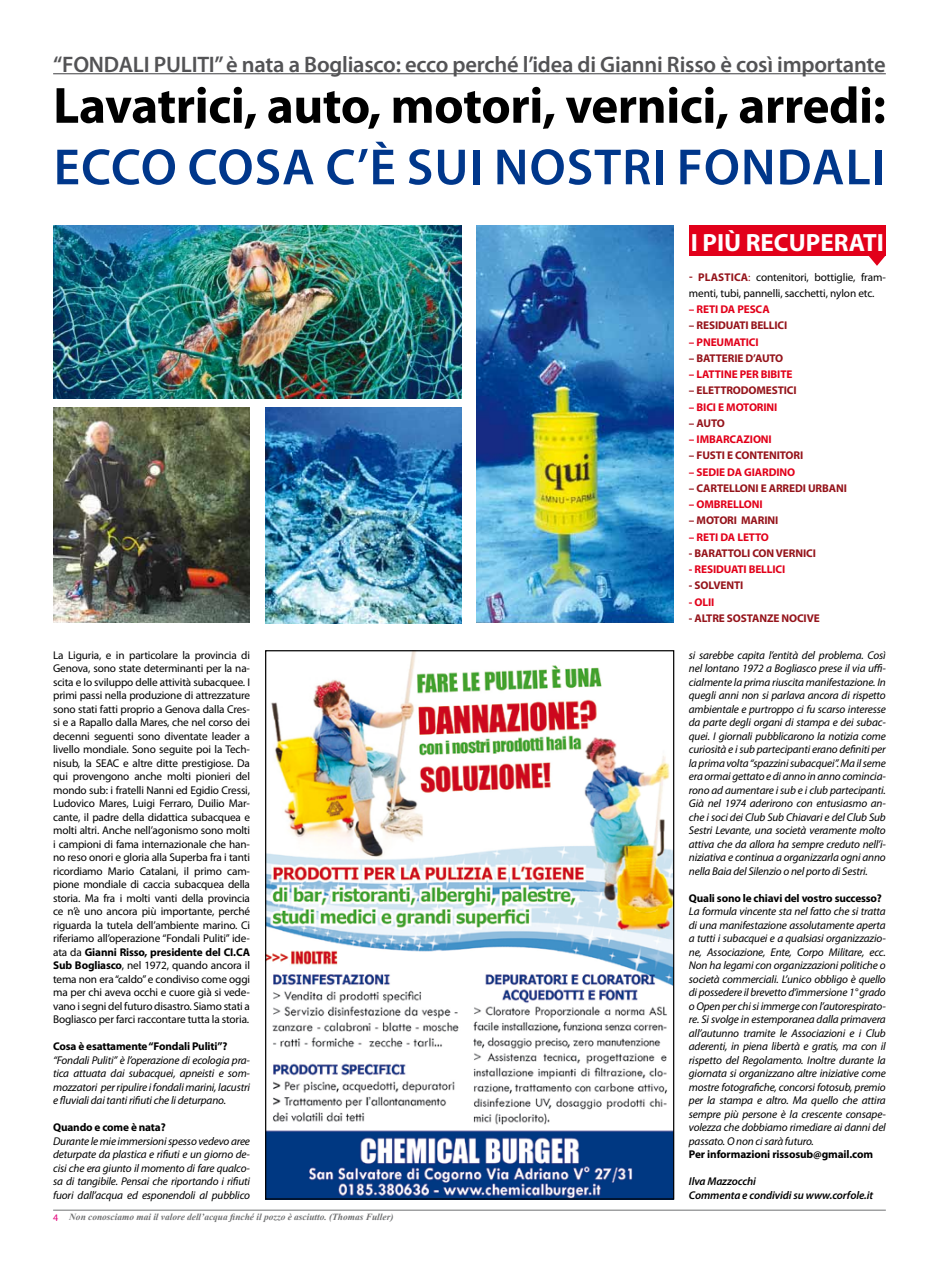
<style>
.page{position:relative;width:939px;height:1276px;background:#fff}
.page>*{position:absolute;margin:0;border:0;box-sizing:border-box;transform-origin:0 0}
.t1{font:700 51.25px "Myriad Pro";letter-spacing:-.01em;color:#000}
.t2{font:600 51.25px "Myriad Pro";color:#00378b}
.t3{font:700 25px "Myriad Pro";color:#fff}
.t4{font:600 22.5px "Myriad Pro";letter-spacing:-.01em;color:#535355}
.t5{font:italic 11.25px/13.5px "Myriad Pro";letter-spacing:-.015em;color:#000;text-align:justify}
.t6{font:11.25px/13.5px "Myriad Pro";letter-spacing:-.015em;color:#000}
.t7{font:700 11.25px "Myriad Pro";color:#95141b}
.t8{font:700 11.25px "Myriad Pro";color:#e2001a}
.t9{font:700 11.25px "Myriad Pro";letter-spacing:-.015em;color:#000}
.t10{font:italic 600 11.25px/13.5px "Myriad Pro";letter-spacing:-.01em;color:#000}
.t11{font:italic 700 9.38px "Times New Roman";color:#707172}
.s1{font-weight:700}
.s2{font-family:"Myriad Pro";font-weight:400;font-style:normal;font-size:10px;color:#e2007a}
.s3{font-weight:700;color:#95141b}
.s4{color:#95141b}
</style>
<div class="page">
<hr style="left:53px;top:1210px;width:833px;height:1px;background:#707172">
<div style="left:689px;top:225px;width:197px;height:30px;background:#e2001a"></div>
<img style="left:267px;top:652px;width:405px;height:545px">
<hr style="left:53px;top:73px;width:833px;height:1px;background:#535355">
<svg style="left:868px;top:255px;width:18px;height:11px"></svg>
<img style="left:265px;top:408px;width:197px;height:216px">
<img style="left:477px;top:225px;width:197px;height:398px">
<img style="left:53px;top:225px;width:409px;height:174px">
<img style="left:53px;top:408px;width:196px;height:215px">
<h3 class="t4" style="left:53px;top:50px;width:834px">“FONDALI PULITI” è nata a Bogliasco: ecco perché l’idea di Gianni Risso è così importante</h3>
<h1 class="t1" style="left:53px;top:72px;width:834px">Lavatrici, auto, motori, vernici, arredi:</h1>
<h1 class="t2" style="left:54px;top:134px;width:31px">ecco</h1>
<h1 class="t2" style="left:188px;top:134px;width:33px">cosa</h1>
<h1 class="t2" style="left:326px;top:134px;width:197px">c’è sui nostri</h1>
<h1 class="t2" style="left:677px;top:134px;width:30px">fondali</h1>
<p class="t6" style="left:53px;top:648px;width:198px">La Liguria, e in particolare la provincia di Genova, sono state determinanti per la na&shy;scita e lo sviluppo delle attività subacquee. I primi passi nella produzione di attrezzature sono stati fatti proprio a Genova dalla Cres&shy;si e a Rapallo dalla Mares, che nel corso dei decenni seguenti sono diventate leader a livello mondiale. Sono seguite poi la Tech&shy;nisub, la SEAC e altre ditte prestigiose. Da qui provengono anche molti pionieri del mondo sub: i fratelli Nanni ed Egidio Cressi, Ludovico Mares, Luigi Ferraro, Duilio Mar&shy;cante, il padre della didattica subacquea e molti altri. Anche nell’agonismo sono molti i campioni di fama internazionale che han&shy;no reso onori e gloria alla Superba fra i tanti ricordiamo Mario Catalani, il primo cam&shy;pione mondiale di caccia subacquea della storia. Ma fra i molti vanti della provincia ce n’è uno ancora più importante, perché riguarda la tutela dell’ambiente marino. Ci riferiamo all’operazione “Fondali Puliti” ide&shy;ata da <span class="s1">Gianni Risso, presidente del CI.CA Sub Bogliasco</span>, nel 1972, quando ancora il tema non era “caldo” e condiviso come oggi ma per chi aveva occhi e cuore già si vede&shy;vano i segni del futuro disastro. Siamo stati a Bogliasco per farci raccontare tutta la storia.</p>
<p class="t9" style="left:53px;top:1039px;width:176px">Cosa è esattamente “Fondali Puliti”?</p>
<p class="t5" style="left:53px;top:1053px;width:198px">“Fondali Puliti” è l’operazione di ecologia pra&shy;tica attuata dai subacquei, apneisti e som&shy;mozzatori per ripulire i fondali marini, lacustri e fluviali dai tanti rifiuti che li deturpano.</p>
<p class="t9" style="left:53px;top:1120px;width:114px">Quando e come è nata?</p>
<p class="t5" style="left:53px;top:1134px;width:198px">Durante le mie immersioni spesso vedevo aree deturpate da plastica e rifiuti e un giorno de&shy;cisi che era giunto il momento di fare qualco&shy;sa di tangibile. Pensai che riportando i rifiuti fuori dall’acqua ed esponendoli al pubblico</p>
<p class="t11" style="left:53px;top:1210px;width:342px"><span class="s2">4</span> Non conosciamo mai il valore dell’acqua finché il pozzo è asciutto. (Thomas Fuller)</p>
<h2 class="t3" style="left:691px;top:226px;width:195px">I più recuperati</h2>
<p class="t6" style="left:689px;top:269px;width:198px;line-height:16.2px"><span class="s3">- plastica</span><span class="s4">:</span> contenitori, bottiglie, fram&shy;menti, tubi, pannelli, sacchetti, nylon etc.</p>
<p class="t8" style="left:689px;top:302px;width:14px">– RETI</p>
<p class="t8" style="left:720px;top:302px;width:25px">DA PESCA</p>
<p class="t7" style="left:689px;top:318px;width:15px">– RESIDUATI</p>
<p class="t7" style="left:751px;top:318px;width:7px">BELLICI</p>
<p class="t8" style="left:689px;top:334px;width:15px">– PNEUMATICI</p>
<p class="t7" style="left:689px;top:351px;width:15px">– BATTERIE</p>
<p class="t7" style="left:746px;top:351px;width:18px">D’AUTO</p>
<p class="t8" style="left:689px;top:367px;width:15px">– LATTINE</p>
<p class="t8" style="left:740px;top:367px;width:8px">PER</p>
<p class="t8" style="left:761px;top:367px;width:7px">BIBITE</p>
<p class="t7" style="left:689px;top:383px;width:15px">– ELETTRODOMESTICI</p>
<p class="t8" style="left:689px;top:399px;width:14px">– BICI</p>
<p class="t8" style="left:718px;top:399px;width:16px">E MOTORINI</p>
<p class="t7" style="left:689px;top:416px;width:16px">– AUTO</p>
<p class="t8" style="left:689px;top:432px;width:16px">– IMBARCA</p>
<p class="t8" style="left:744px;top:432px;width:13px">ZIONI</p>
<p class="t7" style="left:689px;top:448px;width:15px">– FUSTI</p>
<p class="t7" style="left:727px;top:448px;width:16px">E CONTENITORI</p>
<p class="t8" style="left:689px;top:464px;width:15px">– SEDIE</p>
<p class="t8" style="left:727px;top:464px;width:25px">DA GIARDINO</p>
<p class="t7" style="left:689px;top:481px;width:15px">– CARTELLONI</p>
<p class="t7" style="left:761px;top:481px;width:16px">E ARREDI</p>
<p class="t7" style="left:808px;top:481px;width:8px">URBANI</p>
<p class="t8" style="left:689px;top:497px;width:16px">– OMBRELLONI</p>
<p class="t7" style="left:689px;top:513px;width:16px">– MOTORI</p>
<p class="t7" style="left:741px;top:513px;width:7px">MARINI</p>
<p class="t8" style="left:689px;top:529px;width:14px">– RETI</p>
<p class="t8" style="left:720px;top:529px;width:25px">DA LETTO</p>
<p class="t7" style="left:689px;top:546px;width:13px">- BARATTOLI</p>
<p class="t7" style="left:752px;top:546px;width:8px">CON</p>
<p class="t7" style="left:776px;top:546px;width:7px">VERNICI</p>
<p class="t8" style="left:689px;top:562px;width:13px">- RESIDUATI</p>
<p class="t8" style="left:749px;top:562px;width:7px">BELLICI</p>
<p class="t7" style="left:689px;top:578px;width:13px">- SOLVENTI</p>
<p class="t8" style="left:689px;top:594px;width:12px">- OLII</p>
<p class="t7" style="left:689px;top:611px;width:13px">- ALTRE</p>
<p class="t7" style="left:727px;top:611px;width:8px">SOSTAN</p>
<p class="t7" style="left:767px;top:611px;width:22px">ZE NOCIVE</p>
<p class="t5" style="left:689px;top:648px;width:198px">si sarebbe capita l’entità del problema. Così nel lontano 1972 a Bogliasco prese il via uffi&shy;cialmente la prima riuscita manifestazione. In quegli anni non si parlava ancora di rispetto ambientale e purtroppo ci fu scarso interesse da parte degli organi di stampa e dei subac&shy;quei. I giornali pubblicarono la notizia come curiosità e i sub partecipanti erano definiti per la prima volta “spazzini subacquei”. Ma il seme era ormai gettato e di anno in anno comincia&shy;rono ad aumentare i sub e i club partecipanti.<br>Già nel 1974 aderirono con entusiasmo an&shy;che i soci dei Club Sub Chiavari e del Club Sub Sestri Levante, una società veramente molto attiva che da allora ha sempre creduto nell’i&shy;niziativa e continua a organizzarla ogni anno nella Baia del Silenzio o nel porto di Sestri.</p>
<p class="t9" style="left:689px;top:890px;width:195px">Quali sono le chiavi del vostro successo?</p>
<p class="t5" style="left:689px;top:904px;width:198px">La formula vincente sta nel fatto che si tratta di una manifestazione assolutamente aperta a tutti i subacquei e a qualsiasi organizzazio&shy;ne, Associazione, Ente, Corpo Militare, ecc.<br>Non ha legami con organizzazioni politiche o società commerciali. L’unico obbligo è quello di possedere il brevetto d’immersione 1° grado o Open per chi si immerge con l’autorespirato&shy;re. Si svolge in estemporanea dalla primavera all’autunno tramite le Associazioni e i Club aderenti, in piena libertà e gratis, ma con il rispetto del Regolamento. Inoltre durante la giornata si organizzano altre iniziative come mostre fotografiche, concorsi fotosub, premio per la stampa e altro. Ma quello che attira sempre più persone è la crescente consape&shy;volezza che dobbiamo rimediare ai danni del passato. O non ci sarà futuro.</p>
<p class="t9" style="left:689px;top:1147px;width:186px">Per informazioni rissosub@gmail.com</p>
<p class="t10" style="left:689px;top:1174px;width:186px">Ilva Mazzocchi<br>Commenta e condividi su www.corfole.it</p>
</div>
